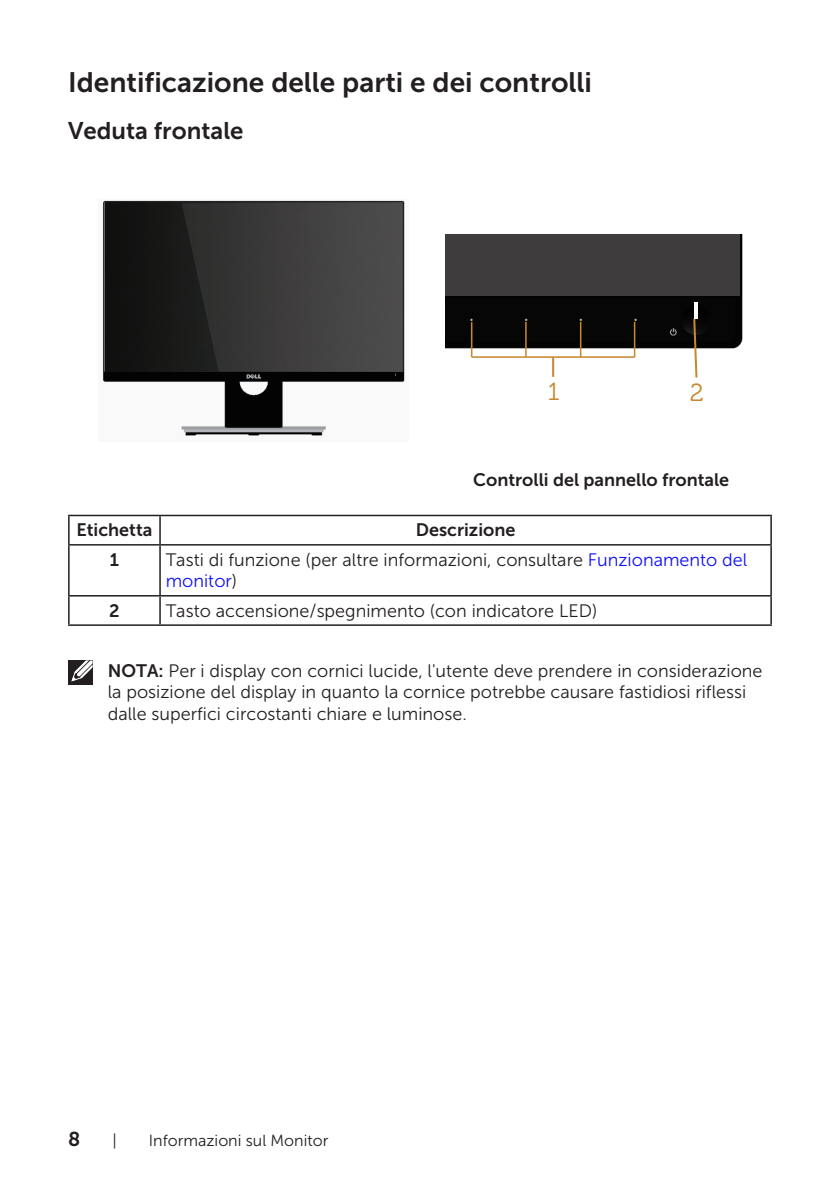
<style>
.page{position:relative;width:840px;height:1191px;background:#fff}
.page>*{position:absolute;margin:0;border:0;box-sizing:border-box;transform-origin:0 0}
.Head_2{font:28px "Museo Sans For Dell 700";color:#231f20}
.t1{font:24.6px "Museo For Dell 300";color:#c78830}
.Head_3{font:24px "Museo Sans For Dell 700";color:#231f20}
.t2{font:20px "Museo Sans For Dell 700";color:#231f20}
.text{font:18px/21.6px "Museo Sans For Dell 300";color:#231f20}
.text-2{font:18px "Museo Sans For Dell 700";color:#231f20}
.t3{font:16px "Museo Sans For Dell 300";color:#231f20}
.s1{color:#1111f6}
.s2{font-family:"Museo Sans For Dell 700"}
</style>
<div class="page">
<img style="left:445px;top:235px;width:298px;height:122px">
<div style="left:445px;top:235px;width:294px;height:61px;background:#3e3c3c"></div>
<hr style="left:694px;top:302px;width:3px;height:17px;background:#fff">
<svg style="left:471px;top:312px;width:2px;height:6px"></svg>
<hr style="left:470px;top:322px;width:2px;height:35px;background:#c78830">
<svg style="left:691px;top:317px;width:7px;height:61px"></svg>
<hr style="left:525px;top:322px;width:1px;height:35px;background:#c78830">
<hr style="left:579px;top:322px;width:2px;height:35px;background:#c78830">
<hr style="left:633px;top:322px;width:2px;height:35px;background:#c78830">
<hr style="left:471px;top:356px;width:163px;height:2px;background:#c78830">
<hr style="left:552px;top:357px;width:2px;height:20px;background:#c78830">
<img style="left:102px;top:200px;width:303px;height:236px">
<div style="left:105px;top:202px;width:297px;height:170px;background:#141413"></div>
<img style="left:181px;top:203px;width:221px;height:168px">
<hr style="left:68px;top:515px;width:92px;height:1px;background:#231f20">
<hr style="left:68px;top:516px;width:2px;height:28px;background:#231f20">
<hr style="left:160px;top:515px;width:611px;height:1px;background:#231f20">
<hr style="left:159px;top:516px;width:2px;height:28px;background:#231f20">
<svg style="left:770px;top:516px;width:1px;height:28px"></svg>
<hr style="left:68px;top:544px;width:92px;height:1px;background:#231f20">
<hr style="left:68px;top:545px;width:2px;height:50px;background:#231f20">
<hr style="left:160px;top:544px;width:611px;height:1px;background:#231f20">
<hr style="left:159px;top:545px;width:2px;height:50px;background:#231f20">
<hr style="left:770px;top:545px;width:1px;height:50px;background:#231f20">
<hr style="left:68px;top:595px;width:92px;height:1px;background:#231f20">
<hr style="left:68px;top:596px;width:2px;height:28px;background:#231f20">
<hr style="left:160px;top:595px;width:611px;height:1px;background:#231f20">
<hr style="left:159px;top:596px;width:2px;height:28px;background:#231f20">
<svg style="left:770px;top:596px;width:1px;height:28px"></svg>
<hr style="left:68px;top:624px;width:92px;height:2px;background:#231f20">
<hr style="left:160px;top:624px;width:611px;height:2px;background:#231f20">
<div style="left:68px;top:660px;width:24px;height:25px;background:#231f20"></div>
<svg style="left:71px;top:660px;width:22px;height:22px"></svg>
<p class="Head_2" style="left:68px;top:67px;width:525px">Identificazione delle parti e dei controlli</p>
<p class="Head_3" style="left:68px;top:117px;width:177px">Veduta frontale</p>
<p class="t1" style="left:547px;top:378px;width:13px">1</p>
<p class="t1" style="left:689px;top:379px;width:15px">2</p>
<p class="text-2" style="left:473px;top:470px;width:257px">Controlli del pannello frontale</p>
<p class="text-2" style="left:76px;top:520px;width:77px">Etichetta</p>
<p class="text-2" style="left:415px;top:520px;width:101px">Descrizione</p>
<p class="text-2" style="left:110px;top:549px;width:11px">1</p>
<p class="text" style="left:166px;top:549px;width:582px">Tasti di funzione (per altre informazioni, consultare <span class="s1">Funzionamento del monitor</span>)</p>
<p class="text-2" style="left:109px;top:600px;width:12px">2</p>
<p class="text" style="left:166px;top:600px;width:433px">Tasto accensione/spegnimento (con indicatore LED)</p>
<p class="text" style="left:108px;top:659px;width:656px"><span class="s2">NOTA:</span> Per i display con cornici lucide, l'utente deve prendere in considerazione la posizione del display in quanto la cornice potrebbe causare fastidiosi riflessi dalle superfici circostanti chiare e luminose.</p>
<p class="t2" style="left:68px;top:1127px;width:14px">8</p>
<p class="t3" style="left:112px;top:1131px;width:6px">|</p>
<p class="t3" style="left:149px;top:1131px;width:181px">Informazioni sul Monitor</p>
</div>
